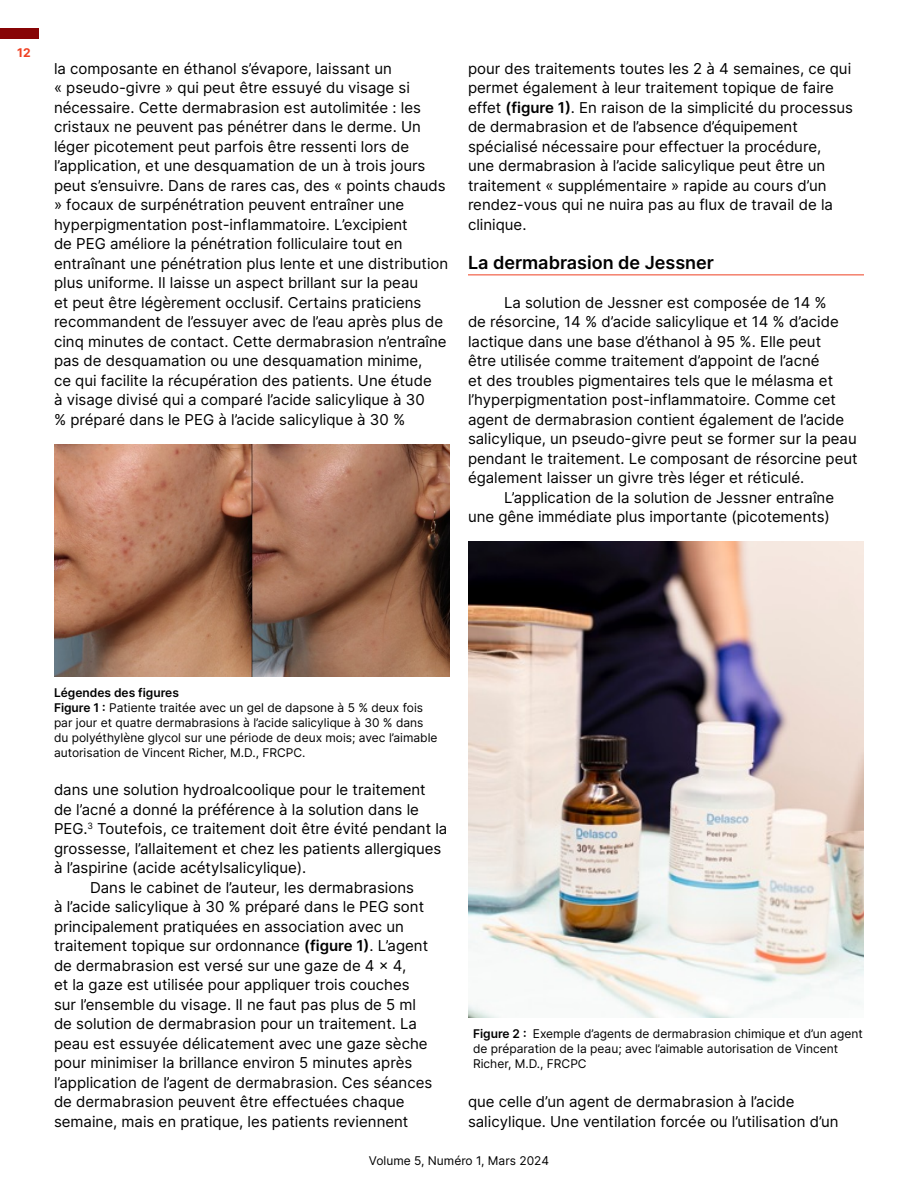
<style>
.page{position:relative;width:918px;height:1188px;background:#fff}
.page>*{position:absolute;margin:0;border:0;box-sizing:border-box;transform-origin:0 0}
.heading{font:600 18px "Inter";color:#000}
.body_text{font:15px/19.5px "Inter";color:#000}
.t1{font:12px/15px "Inter";color:#000}
.t2{font:600 12px "Inter";color:#000}
.t3{font:700 12px "Inter";color:#ef4123}
.s1{font-weight:600}
</style>
<div class="page">
<div style="left:0;top:28px;width:39px;height:11px;background:#870405"></div>
<hr style="left:468px;top:274px;width:396px;height:1px;background:#ef4123">
<img style="left:54px;top:445px;width:396px;height:231px">
<img style="left:468px;top:542px;width:396px;height:475px">
<p class="t3" style="left:17px;top:44px;width:15px">12</p>
<p class="body_text" style="left:54px;top:58px;width:396px">la composante en éthanol s’évapore, laissant un<br>« pseudo-givre » qui peut être essuyé du visage si nécessaire. Cette dermabrasion est autolimitée : les cristaux ne peuvent pas pénétrer dans le derme. Un léger picotement peut parfois être ressenti lors de l’application, et une desquamation de un à trois jours peut s’ensuivre. Dans de rares cas, des « points chauds » focaux de surpénétration peuvent entraîner une hyperpigmentation post-inflammatoire. L’excipient<br>de PEG améliore la pénétration folliculaire tout en entraînant une pénétration plus lente et une distribution plus uniforme. Il laisse un aspect brillant sur la peau<br>et peut être légèrement occlusif. Certains praticiens recommandent de l’essuyer avec de l’eau après plus de cinq minutes de contact. Cette dermabrasion n’entraîne pas de desquamation ou une desquamation minime,<br>ce qui facilite la récupération des patients. Une étude<br>à visage divisé qui a comparé l’acide salicylique à 30<br>% préparé dans le PEG à l’acide salicylique à 30 %</p>
<p class="body_text" style="left:468px;top:58px;width:387px">pour des traitements toutes les 2 à 4 semaines, ce qui permet également à leur traitement topique de faire effet <span class="s1">(figure 1)</span>. En raison de la simplicité du processus de dermabrasion et de l’absence d’équipement spécialisé nécessaire pour effectuer la procédure,<br>une dermabrasion à l’acide salicylique peut être un traitement « supplémentaire » rapide au cours d’un rendez-vous qui ne nuira pas au flux de travail de la clinique.</p>
<h3 class="heading" style="left:468px;top:249px;width:248px">La dermabrasion de Jessner</h3>
<p class="body_text" style="left:468px;top:292px;width:391px;text-indent:36px">La solution de Jessner est composée de 14 %<br>de résorcine, 14 % d’acide salicylique et 14 % d’acide lactique dans une base d’éthanol à 95 %. Elle peut<br>être utilisée comme traitement d’appoint de l’acné<br>et des troubles pigmentaires tels que le mélasma et l’hyperpigmentation post-inflammatoire. Comme cet agent de dermabrasion contient également de l’acide salicylique, un pseudo-givre peut se former sur la peau pendant le traitement. Le composant de résorcine peut également laisser un givre très léger et réticulé.</p>
<p class="body_text" style="left:468px;top:487px;width:368px;text-align:right">L’application de la solution de Jessner entraîne<br>une gêne immédiate plus importante (picotements)</p>
<p class="t2" style="left:54px;top:684px;width:126px">Légendes des figures</p>
<p class="t1" style="left:54px;top:700px;width:385px"><span class="s1">Figure 1 :</span> Patiente traitée avec un gel de dapsone à 5 % deux fois par jour et quatre dermabrasions à l’acide salicylique à 30 % dans du polyéthylène glycol sur une période de deux mois; avec l’aimable autorisation de Vincent Richer, M.D., FRCPC.</p>
<p class="body_text" style="left:54px;top:779px;width:395px">dans une solution hydroalcoolique pour le traitement de l’acné a donné la préférence à la solution dans le PEG.<sup>3</sup> Toutefois, ce traitement doit être évité pendant la grossesse, l’allaitement et chez les patients allergiques à l’aspirine (acide acétylsalicylique).</p>
<p class="body_text" style="left:54px;top:877px;width:380px;text-indent:36px">Dans le cabinet de l’auteur, les dermabrasions<br>à l’acide salicylique à 30 % préparé dans le PEG sont principalement pratiquées en association avec un traitement topique sur ordonnance <span class="s1">(figure 1)</span>. L’agent de dermabrasion est versé sur une gaze de 4 x 4,<br>et la gaze est utilisée pour appliquer trois couches sur l’ensemble du visage. Il ne faut pas plus de 5 ml de solution de dermabrasion pour un traitement. La peau est essuyée délicatement avec une gaze sèche pour minimiser la brillance environ 5 minutes après l’application de l’agent de dermabrasion. Ces séances de dermabrasion peuvent être effectuées chaque semaine, mais en pratique, les patients reviennent</p>
<p class="t1" style="left:473px;top:1026px;width:391px"><span class="s1">Figure 2 :</span> Exemple d’agents de dermabrasion chimique et d’un agent de préparation de la peau; avec l’aimable autorisation de Vincent<br>Richer, M.D., FRCPC</p>
<p class="body_text" style="left:468px;top:1091px;width:372px">que celle d’un agent de dermabrasion à l’acide salicylique. Une ventilation forcée ou l’utilisation d’un</p>
<p class="t1" style="left:369px;top:1153px;width:182px">Volume 5, Numéro 1, Mars 2024</p>
</div>
